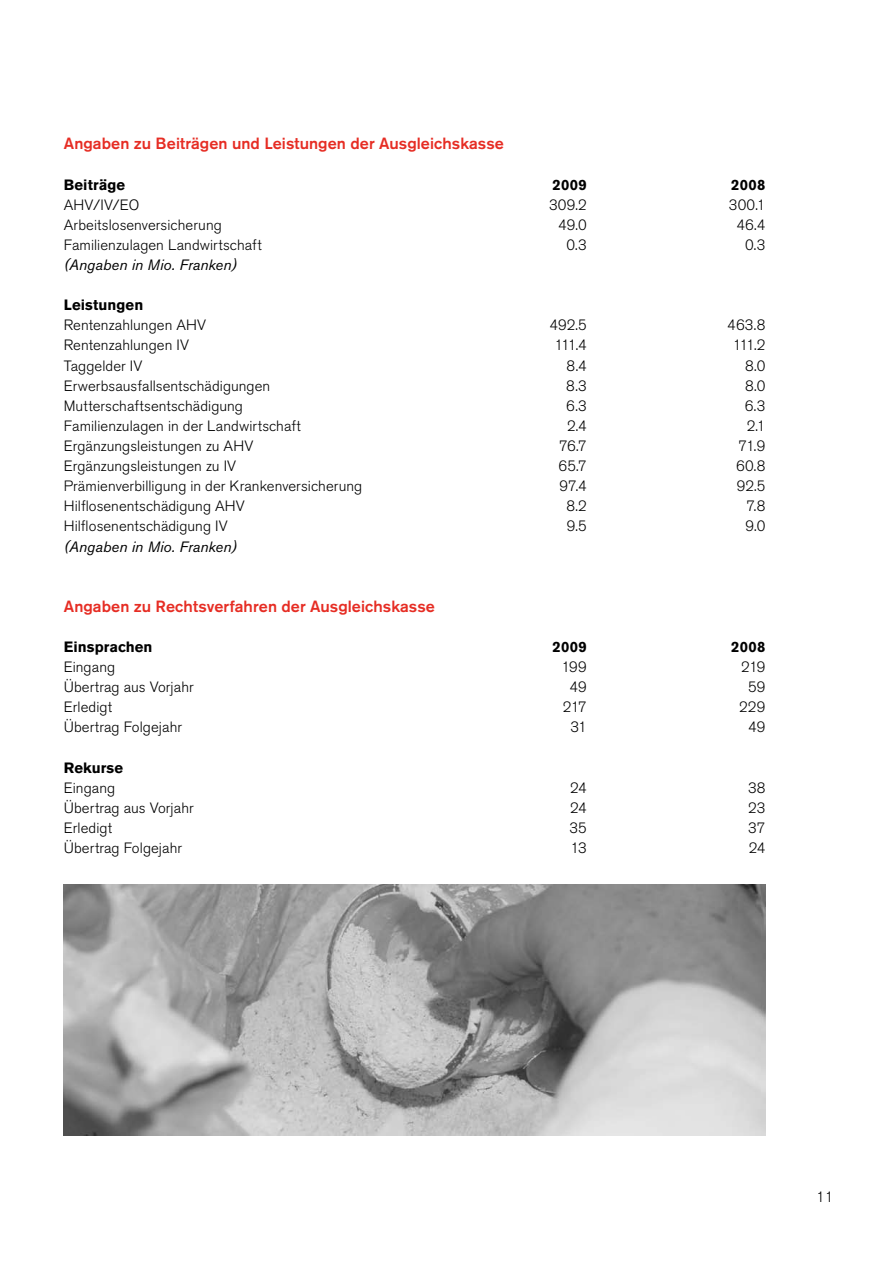
<style>
.page{position:relative;width:893px;height:1263px;background:#fff}
.page>*{position:absolute;margin:0;border:0;box-sizing:border-box;transform-origin:0 0}
.t1{font:500 16.2px "Akzidenz Grotesk BE";letter-spacing:.005em;color:#e62d24}
.t2{font:300 14.85px "Akzidenz Grotesk BE";letter-spacing:.005em;color:#000}
.t3{font:700 14.85px "Akzidenz Grotesk BE";letter-spacing:.01em;color:#000}
.t4{font:italic 14.85px "Akzidenz Grotesk BE";letter-spacing:.005em;color:#000}
</style>
<div class="page">
<img style="left:64px;top:885px;width:701px;height:250px">
<p class="t1" style="left:64px;top:134px;width:442px">Angaben zu Beiträgen und Leistungen der Ausgleichskasse</p>
<p class="t3" style="left:64px;top:176px;width:63px">Beiträge</p>
<p class="t3" style="left:553px;top:176px;width:36px">2009</p>
<p class="t3" style="left:731px;top:176px;width:36px">2008</p>
<p class="t2" style="left:64px;top:196px;width:77px">AHV/IV/EO</p>
<p class="t2" style="left:549px;top:196px;width:39px">309.2</p>
<p class="t2" style="left:729px;top:196px;width:38px">300.1</p>
<p class="t2" style="left:64px;top:216px;width:160px">Arbeitslosenversicherung</p>
<p class="t2" style="left:558px;top:216px;width:30px">49.0</p>
<p class="t2" style="left:736px;top:216px;width:30px">46.4</p>
<p class="t2" style="left:64px;top:236px;width:199px">Familienzulagen Landwirtschaft</p>
<p class="t2" style="left:566px;top:236px;width:22px">0.3</p>
<p class="t2" style="left:745px;top:236px;width:22px">0.3</p>
<p class="t4" style="left:64px;top:256px;width:175px">(Angaben in Mio. Franken)</p>
<p class="t3" style="left:64px;top:296px;width:81px">Leistungen</p>
<p class="t2" style="left:64px;top:317px;width:144px">Rentenzahlungen AHV</p>
<p class="t2" style="left:549px;top:317px;width:39px">492.5</p>
<p class="t2" style="left:727px;top:317px;width:40px">463.8</p>
<p class="t2" style="left:64px;top:337px;width:127px">Rentenzahlungen IV</p>
<p class="t2" style="left:554px;top:337px;width:34px">111.4</p>
<p class="t2" style="left:733px;top:337px;width:34px">111.2</p>
<p class="t2" style="left:64px;top:357px;width:80px">Taggelder IV</p>
<p class="t2" style="left:567px;top:357px;width:22px">8.4</p>
<p class="t2" style="left:745px;top:357px;width:22px">8.0</p>
<p class="t2" style="left:64px;top:377px;width:208px">Erwerbsausfallsentschädigungen</p>
<p class="t2" style="left:566px;top:377px;width:22px">8.3</p>
<p class="t2" style="left:745px;top:377px;width:22px">8.0</p>
<p class="t2" style="left:64px;top:397px;width:181px">Mutterschaftsentschädigung</p>
<p class="t2" style="left:566px;top:397px;width:22px">6.3</p>
<p class="t2" style="left:745px;top:397px;width:22px">6.3</p>
<p class="t2" style="left:64px;top:417px;width:239px">Familienzulagen in der Landwirtschaft</p>
<p class="t2" style="left:567px;top:417px;width:21px">2.4</p>
<p class="t2" style="left:747px;top:417px;width:20px">2.1</p>
<p class="t2" style="left:64px;top:437px;width:191px">Ergänzungsleistungen zu AHV</p>
<p class="t2" style="left:559px;top:437px;width:29px">76.7</p>
<p class="t2" style="left:738px;top:437px;width:29px">71.9</p>
<p class="t2" style="left:64px;top:458px;width:174px">Ergänzungsleistungen zu IV</p>
<p class="t2" style="left:558px;top:458px;width:30px">65.7</p>
<p class="t2" style="left:736px;top:458px;width:31px">60.8</p>
<p class="t2" style="left:64px;top:478px;width:300px">Prämienverbilligung in der Krankenversicherung</p>
<p class="t2" style="left:560px;top:478px;width:29px">97.4</p>
<p class="t2" style="left:737px;top:478px;width:30px">92.5</p>
<p class="t2" style="left:64px;top:498px;width:183px">Hilflosenentschädigung AHV</p>
<p class="t2" style="left:566px;top:498px;width:22px">8.2</p>
<p class="t2" style="left:746px;top:498px;width:20px">7.8</p>
<p class="t2" style="left:64px;top:518px;width:165px">Hilflosenentschädigung IV</p>
<p class="t2" style="left:567px;top:518px;width:22px">9.5</p>
<p class="t2" style="left:745px;top:518px;width:22px">9.0</p>
<p class="t4" style="left:64px;top:537px;width:175px">(Angaben in Mio. Franken)</p>
<p class="t1" style="left:64px;top:596px;width:373px">Angaben zu Rechtsverfahren der Ausgleichskasse</p>
<p class="t3" style="left:64px;top:638px;width:90px">Einsprachen</p>
<p class="t3" style="left:553px;top:638px;width:36px">2009</p>
<p class="t3" style="left:731px;top:638px;width:36px">2008</p>
<p class="t2" style="left:64px;top:658px;width:53px">Eingang</p>
<p class="t2" style="left:561px;top:658px;width:27px">199</p>
<p class="t2" style="left:741px;top:658px;width:26px">219</p>
<p class="t2" style="left:64px;top:679px;width:131px">Übertrag aus Vorjahr</p>
<p class="t2" style="left:569px;top:679px;width:19px">49</p>
<p class="t2" style="left:748px;top:679px;width:19px">59</p>
<p class="t2" style="left:64px;top:699px;width:50px">Erledigt</p>
<p class="t2" style="left:563px;top:699px;width:26px">217</p>
<p class="t2" style="left:739px;top:699px;width:28px">229</p>
<p class="t2" style="left:64px;top:719px;width:120px">Übertrag Folgejahr</p>
<p class="t2" style="left:570px;top:719px;width:18px">31</p>
<p class="t2" style="left:748px;top:719px;width:19px">49</p>
<p class="t3" style="left:64px;top:759px;width:61px">Rekurse</p>
<p class="t2" style="left:64px;top:779px;width:53px">Eingang</p>
<p class="t2" style="left:570px;top:779px;width:18px">24</p>
<p class="t2" style="left:748px;top:779px;width:19px">38</p>
<p class="t2" style="left:64px;top:799px;width:131px">Übertrag aus Vorjahr</p>
<p class="t2" style="left:570px;top:799px;width:18px">24</p>
<p class="t2" style="left:748px;top:799px;width:19px">23</p>
<p class="t2" style="left:64px;top:819px;width:50px">Erledigt</p>
<p class="t2" style="left:569px;top:819px;width:19px">35</p>
<p class="t2" style="left:748px;top:819px;width:19px">37</p>
<p class="t2" style="left:64px;top:839px;width:120px">Übertrag Folgejahr</p>
<p class="t2" style="left:571px;top:839px;width:18px">13</p>
<p class="t2" style="left:749px;top:839px;width:18px">24</p>
<p class="t2" style="left:816px;top:1188px;width:19px">11</p>
</div>
